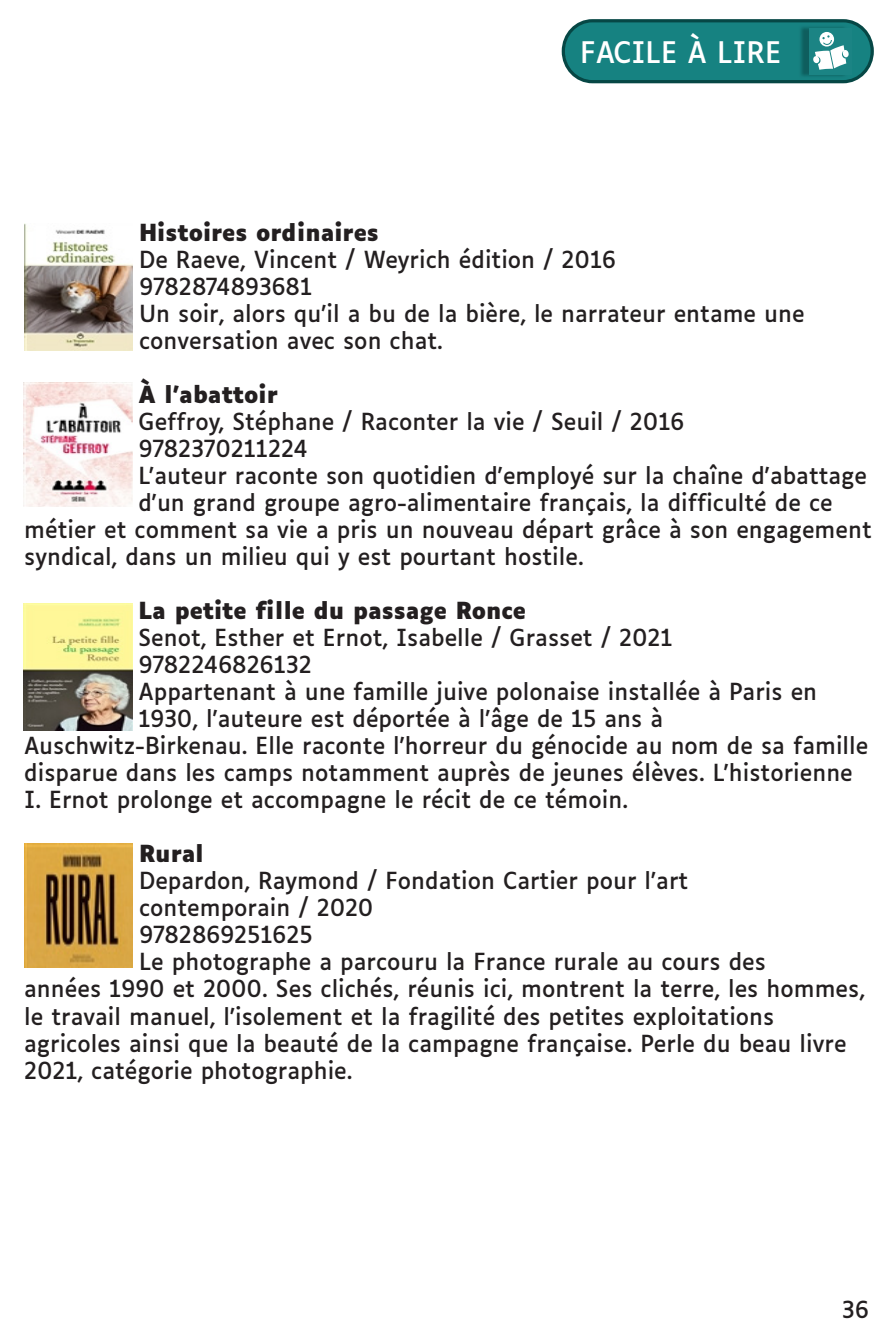
<style>
.page{position:relative;width:893px;height:1340px;background:#fff}
.page>*{position:absolute;margin:0;border:0;box-sizing:border-box;transform-origin:0 0}
.t1{font:28.35px "Luciole";color:#fff}
.résumé{font:22.5px/27px "Luciole";color:#231f20}
.Titre_livre{font:700 22.5px "Luciole";color:#231f20}
.résumé-2{font:22.5px "Luciole";letter-spacing:-.025em;color:#231f20}
</style>
<div class="page">
<img style="left:24px;top:223px;width:109px;height:127px">
<img style="left:24px;top:383px;width:108px;height:123px">
<img style="left:24px;top:603px;width:108px;height:127px">
<img style="left:24px;top:843px;width:109px;height:124px">
<div style="left:564px;top:21px;width:309px;height:61px;background:#168281;border-radius:30px"></div>
<div style="left:562px;top:19px;width:312px;height:64px;border:3px solid #064745;border-radius:30px"></div>
<div style="left:810px;top:28px;width:42px;height:47px;background:#1b8484"></div>
<svg style="left:813px;top:32px;width:36px;height:38px"></svg>
<p class="t1" style="left:580px;top:27px;width:203px">FACILE À LIRE</p>
<p class="Titre_livre" style="left:139px;top:220px;width:241px">Histoires ordinaires</p>
<p class="résumé" style="left:139px;top:244px;width:479px">De Raeve, Vincent / Weyrich édition / 2016</p>
<p class="résumé-2" style="left:139px;top:266px;width:175px">9782874893681</p>
<p class="résumé" style="left:139px;top:298px;width:667px">Un soir, alors qu'il a bu de la bière, le narrateur entame une conversation avec son chat.</p>
<p class="Titre_livre" style="left:138px;top:382px;width:141px">À l'abattoir</p>
<p class="résumé" style="left:138px;top:406px;width:548px">Geffroy, Stéphane / Raconter la vie / Seuil / 2016</p>
<p class="résumé" style="left:138px;top:433px;width:171px">9782370211224</p>
<p class="résumé" style="left:138px;top:460px;width:730px">L'auteur raconte son quotidien d'employé sur la chaîne d'abattage</p>
<p class="résumé" style="left:138px;top:487px;width:696px">d'un grand groupe agro-alimentaire français, la difficulté de ce</p>
<p class="résumé" style="left:24px;top:514px;width:849px">métier et comment sa vie a pris un nouveau départ grâce à son engagement</p>
<p class="résumé" style="left:24px;top:541px;width:561px">syndical, dans un milieu qui y est pourtant hostile.</p>
<p class="Titre_livre" style="left:138px;top:598px;width:389px">La petite fille du passage Ronce</p>
<p class="résumé" style="left:138px;top:622px;width:536px">Senot, Esther et Ernot, Isabelle / Grasset / 2021</p>
<p class="résumé" style="left:138px;top:649px;width:175px">9782246826132</p>
<p class="résumé" style="left:138px;top:676px;width:680px">Appartenant à une famille juive polonaise installée à Paris en</p>
<p class="résumé" style="left:138px;top:703px;width:526px">1930, l'auteure est déportée à l'âge de 15 ans à</p>
<p class="résumé" style="left:24px;top:730px;width:845px">Auschwitz-Birkenau. Elle raconte l'horreur du génocide au nom de sa famille</p>
<p class="résumé" style="left:24px;top:757px;width:830px">disparue dans les camps notamment auprès de jeunes élèves. L'historienne</p>
<p class="résumé" style="left:24px;top:784px;width:605px">I. Ernot prolonge et accompagne le récit de ce témoin.</p>
<p class="Titre_livre" style="left:139px;top:841px;width:66px">Rural</p>
<p class="résumé" style="left:139px;top:865px;width:551px">Depardon, Raymond / Fondation Cartier pour l'art contemporain / 2020</p>
<p class="résumé" style="left:139px;top:919px;width:175px">9782869251625</p>
<p class="résumé" style="left:24px;top:946px;width:842px;text-indent:115px">Le photographe a parcouru la France rurale au cours des<br>années 1990 et 2000. Ses clichés, réunis ici, montrent la terre, les hommes, le travail manuel, l'isolement et la fragilité des petites exploitations agricoles ainsi que la beauté de la campagne française. Perle du beau livre 2021, catégorie photographie.</p>
<p class="résumé" style="left:842px;top:1293px;width:29px">36</p>
</div>
